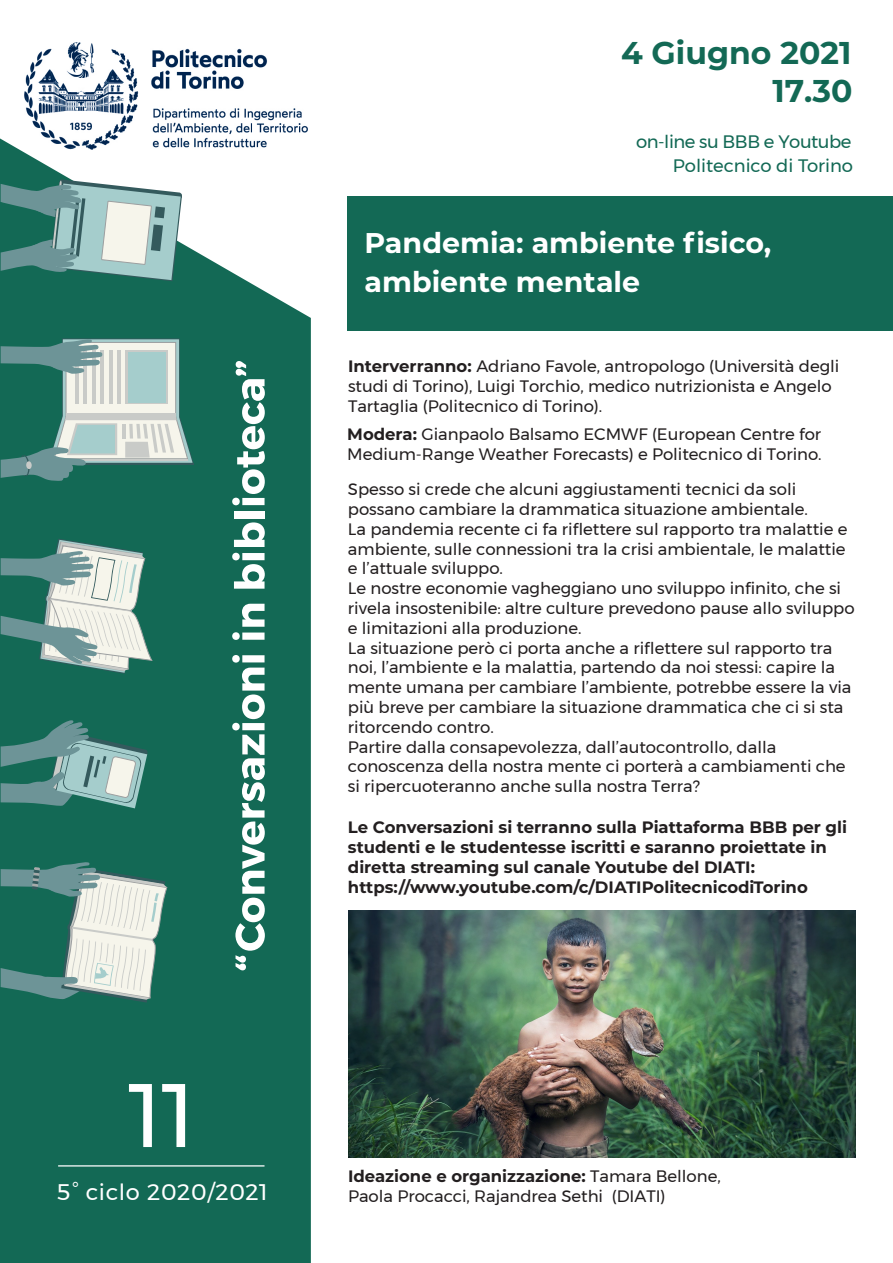
<style>
.page{position:relative;width:893px;height:1263px;background:#fff}
.page>*{position:absolute;margin:0;border:0;box-sizing:border-box;transform-origin:0 0}
.t1{font:90px "Montserrat";color:#fff}
.t2{font:700 31.5px/38px "Montserrat";color:#136955;text-align:right}
.t3{font:700 28.5px/39px "Montserrat";color:#fff}
.t4{font:22.5px "Montserrat";letter-spacing:.025em;color:#fff}
.t5{font:18px/24px "Montserrat";letter-spacing:-.02em;color:#136955;text-align:right}
.t6{font:16.5px/19.8px "Montserrat";color:#231f20}
.t7{font:700 16.5px/19.8px "Montserrat";color:#231f20}
.s1{font-weight:700}
</style>
<div class="page">
<div style="left:347px;top:196px;width:546px;height:135px;background:#136955"></div>
<svg style="left:0;top:138px;width:311px;height:1125px;background:#297765"></svg>
<svg style="left:1px;top:718px;width:147px;height:90px;background:#5c938b"></svg>
<svg style="left:1px;top:179px;width:181px;height:102px;background:#80aaa5"></svg>
<svg style="left:1px;top:539px;width:151px;height:135px;background:#81a89e"></svg>
<svg style="left:1px;top:861px;width:166px;height:141px;background:#7ba499"></svg>
<svg style="left:62px;top:338px;width:118px;height:80px"></svg>
<div style="left:63px;top:339px;width:116px;height:78px;background:#a5cdcc"></div>
<div style="left:66px;top:342px;width:110px;height:75px;background:#f6f5eb;border:1px solid #9c9fa0"></div>
<svg style="left:125px;top:350px;width:43px;height:54px"></svg>
<div style="left:128px;top:352px;width:37px;height:50px;background:#a5cdcc"></div>
<hr style="left:117px;top:350px;width:4px;height:54px;background:#c9cbc8">
<hr style="left:109px;top:350px;width:3px;height:54px;background:#c9cbc8">
<hr style="left:100px;top:350px;width:4px;height:54px;background:#c9cbc8">
<hr style="left:92px;top:350px;width:3px;height:54px;background:#c9cbc8">
<hr style="left:84px;top:350px;width:3px;height:54px;background:#c9cbc8">
<hr style="left:75px;top:350px;width:4px;height:54px;background:#c9cbc8">
<hr style="left:66px;top:413px;width:110px;height:3px;background:#c9cbc8">
<svg style="left:1px;top:338px;width:101px;height:36px;background:#5e8f8a"></svg>
<svg style="left:1px;top:416px;width:192px;height:65px;background:#77a399"></svg>
<div style="left:26px;top:461px;width:6px;height:8px;background:#c9cbc8;border-radius:50%"></div>
<hr style="left:58px;top:1165px;width:206px;height:1px;background:#fff">
<svg style="left:232px;top:655px;width:33px;height:315px"></svg>
<svg style="left:232px;top:604px;width:33px;height:36px"></svg>
<svg style="left:232px;top:553px;width:33px;height:36px"></svg>
<svg style="left:234px;top:522px;width:31px;height:25px"></svg>
<div style="left:234px;top:511px;width:31px;height:7px;background:#fff"></div>
<svg style="left:232px;top:361px;width:33px;height:144px"></svg>
<img style="left:25px;top:43px;width:282px;height:106px">
<img style="left:348px;top:910px;width:507px;height:248px">
<h1 class="t1" style="left:128px;top:1046px;width:68px">11</h1>
<h3 class="t4" style="left:57px;top:1175px;width:212px">5° ciclo 2020/2021</h3>
<h2 class="t2" style="left:621px;top:33px;width:233px">4 Giugno 2021<br>17.30</h2>
<p class="t5" style="left:636px;top:130px;width:219px">on-line su BBB e Youtube<br>Politecnico di Torino</p>
<h3 class="t3" style="left:364px;top:222px;width:408px">Pandemia: ambiente fisico, ambiente mentale</h3>
<p class="t6" style="left:348px;top:356px;width:493px"><span class="s1">Interverranno:</span> Adriano Favole, antropologo (Università degli studi di Torino), Luigi Torchio, medico nutrizionista e Angelo<br>Tartaglia (Politecnico di Torino).</p>
<p class="t6" style="left:347px;top:424px;width:476px"><span class="s1">Modera:</span> Gianpaolo Balsamo ECMWF (European Centre for<br>Medium-Range Weather Forecasts) e Politecnico di Torino.</p>
<p class="t6" style="left:348px;top:479px;width:508px">Spesso si crede che alcuni aggiustamenti tecnici da soli possano cambiare la drammatica situazione ambientale.<br>La pandemia recente ci fa riflettere sul rapporto tra malattie e ambiente, sulle connessioni tra la crisi ambientale, le malattie e l’attuale sviluppo.<br>Le nostre economie vagheggiano uno sviluppo infinito, che si rivela insostenibile: altre culture prevedono pause allo sviluppo e limitazioni alla produzione.<br>La situazione però ci porta anche a riflettere sul rapporto tra noi, l’ambiente e la malattia, partendo da noi stessi: capire la mente umana per cambiare l’ambiente, potrebbe essere la via più breve per cambiare la situazione drammatica che ci si sta ritorcendo contro.<br>Partire dalla consapevolezza, dall’autocontrollo, dalla conoscenza della nostra mente ci porterà a cambiamenti che si ripercuoteranno anche sulla nostra Terra?</p>
<p class="t7" style="left:348px;top:817px;width:501px">Le Conversazioni si terranno sulla Piattaforma BBB per gli studenti e le studentesse iscritti e saranno proiettate in diretta streaming sul canale Youtube del DIATI: https://www.youtube.com/c/DIATIPolitecnicodiTorino</p>
<p class="t6" style="left:348px;top:1166px;width:374px"><span class="s1">Ideazione e organizzazione:</span> Tamara Bellone,<br>Paola Procacci, Rajandrea Sethi (DIATI)</p>
</div>
